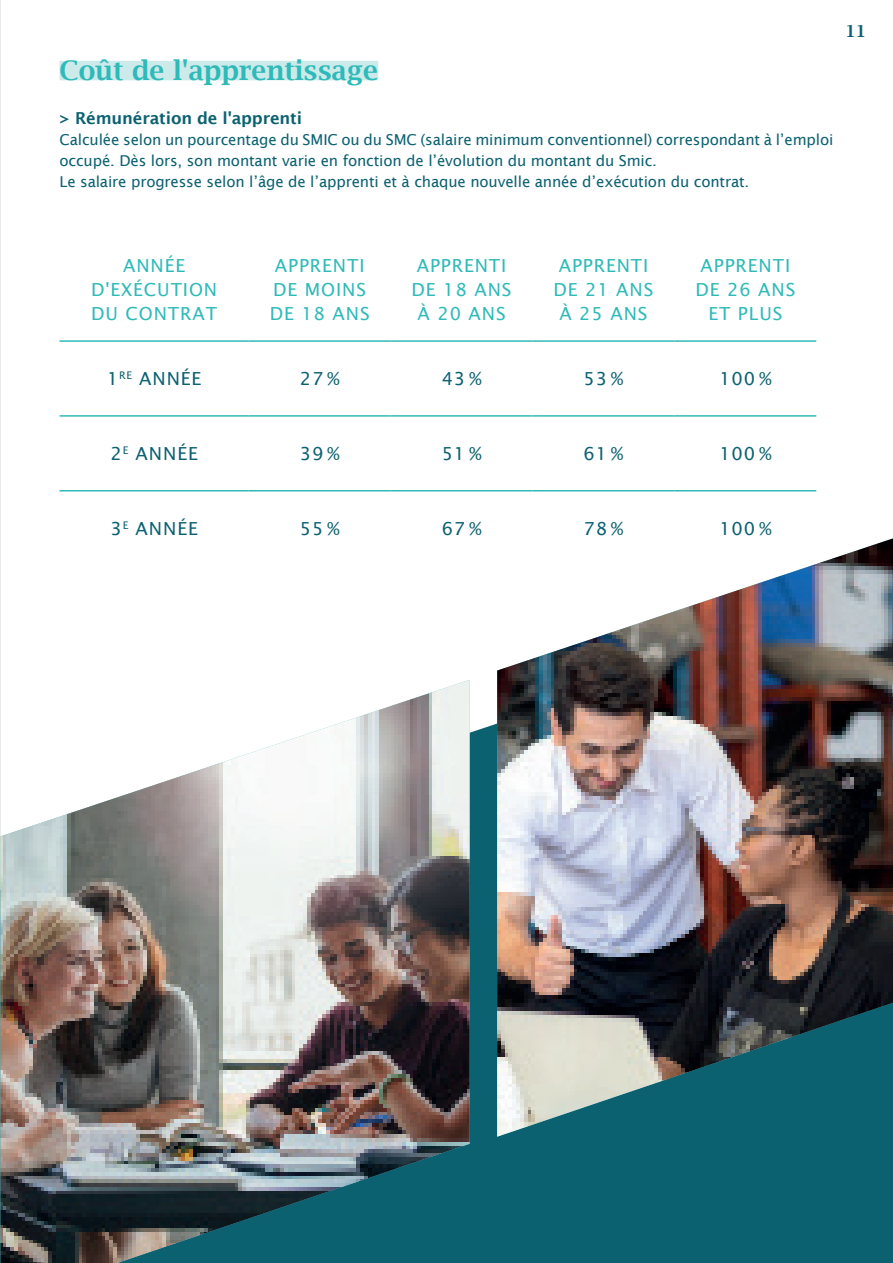
<style>
.page{position:relative;width:893px;height:1263px;background:#fff}
.page>*{position:absolute;margin:0;border:0;box-sizing:border-box;transform-origin:0 0}
.t1{font:600 27px "Lucida Bright";color:#2ebab8}
.t2{font:18px/24px "Lucida Sans";letter-spacing:.05em;color:#2ebab8;text-align:center}
.t3{font:18px "Lucida Sans";letter-spacing:.05em;color:#0c6171}
.t4{font:600 16.5px "Lucida Sans";letter-spacing:-.01em;color:#0c6171}
.t5{font:600 16.5px "Lucida Bright";color:#0c6171}
.t6{font:15px/21px "Lucida Sans";letter-spacing:-.01em;color:#0c6171}
</style>
<div class="page">
<hr style="left:0;top:0;width:1px;height:1263px;background:#e1e2e4">
<div style="left:60px;top:61px;width:318px;height:19px;background:#cdeaeb"></div>
<hr style="left:60px;top:340px;width:189px;height:2px;background:#2ebab8">
<hr style="left:249px;top:340px;width:142px;height:2px;background:#2ebab8">
<hr style="left:391px;top:340px;width:141px;height:2px;background:#2ebab8">
<hr style="left:532px;top:340px;width:142px;height:2px;background:#2ebab8">
<hr style="left:674px;top:340px;width:142px;height:2px;background:#2ebab8">
<hr style="left:60px;top:415px;width:189px;height:2px;background:#2ebab8">
<hr style="left:249px;top:415px;width:142px;height:2px;background:#2ebab8">
<hr style="left:391px;top:415px;width:141px;height:2px;background:#2ebab8">
<hr style="left:532px;top:415px;width:142px;height:2px;background:#2ebab8">
<hr style="left:674px;top:415px;width:142px;height:2px;background:#2ebab8">
<hr style="left:60px;top:490px;width:189px;height:1px;background:#2ebab8">
<hr style="left:249px;top:490px;width:142px;height:1px;background:#2ebab8">
<hr style="left:391px;top:490px;width:141px;height:1px;background:#2ebab8">
<hr style="left:532px;top:490px;width:142px;height:1px;background:#2ebab8">
<hr style="left:674px;top:490px;width:142px;height:1px;background:#2ebab8">
<div style="left:469px;top:679px;width:424px;height:584px;background:#0c6171"></div>
<img style="left:0;top:680px;width:470px;height:583px">
<img style="left:497px;top:538px;width:396px;height:599px">
<h1 class="t1" style="left:60px;top:55px;width:320px">Coût de l'apprentissage</h1>
<p class="t4" style="left:60px;top:109px;width:244px">&gt; Rémunération de l'apprenti</p>
<p class="t6" style="left:60px;top:129px;width:775px">Calculée selon un pourcentage du SMIC ou du SMC (salaire minimum conventionnel) correspondant à l’emploi occupé. Dès lors, son montant varie en fonction de l’évolution du montant du Smic.<br>Le salaire progresse selon l’âge de l’apprenti et à chaque nouvelle année d’exécution du contrat.</p>
<p class="t5" style="left:845px;top:22px;width:22px">11</p>
<p class="t2" style="left:91px;top:253px;width:128px">ANNÉE<br>D'EXÉCUTION<br>DU CONTRAT</p>
<p class="t2" style="left:270px;top:253px;width:101px;text-align:left">APPRENTI<br>DE MOINS<br>DE 18 ANS</p>
<p class="t2" style="left:412px;top:253px;width:101px">APPRENTI<br>DE 18 ANS<br>À 20 ANS</p>
<p class="t2" style="left:553px;top:253px;width:101px">APPRENTI<br>DE 21 ANS<br>À 25 ANS</p>
<p class="t2" style="left:695px;top:253px;width:101px">APPRENTI<br>DE 26 ANS<br>ET PLUS</p>
<p class="t3" style="left:107px;top:369px;width:96px">1<sup>RE</sup> ANNÉE</p>
<p class="t3" style="left:300px;top:369px;width:41px">27%</p>
<p class="t3" style="left:442px;top:369px;width:41px">43%</p>
<p class="t3" style="left:584px;top:369px;width:41px">53%</p>
<p class="t3" style="left:719px;top:369px;width:54px">100 %</p>
<p class="t3" style="left:111px;top:444px;width:89px">2<sup>E</sup> ANNÉE</p>
<p class="t3" style="left:300px;top:444px;width:41px">39%</p>
<p class="t3" style="left:442px;top:444px;width:41px">51%</p>
<p class="t3" style="left:584px;top:444px;width:41px">61%</p>
<p class="t3" style="left:719px;top:444px;width:54px">100 %</p>
<p class="t3" style="left:111px;top:518px;width:89px">3<sup>E</sup> ANNÉE</p>
<p class="t3" style="left:300px;top:518px;width:41px">55%</p>
<p class="t3" style="left:442px;top:518px;width:41px">67%</p>
<p class="t3" style="left:584px;top:518px;width:41px">78%</p>
<p class="t3" style="left:719px;top:518px;width:54px">100 %</p>
</div>
